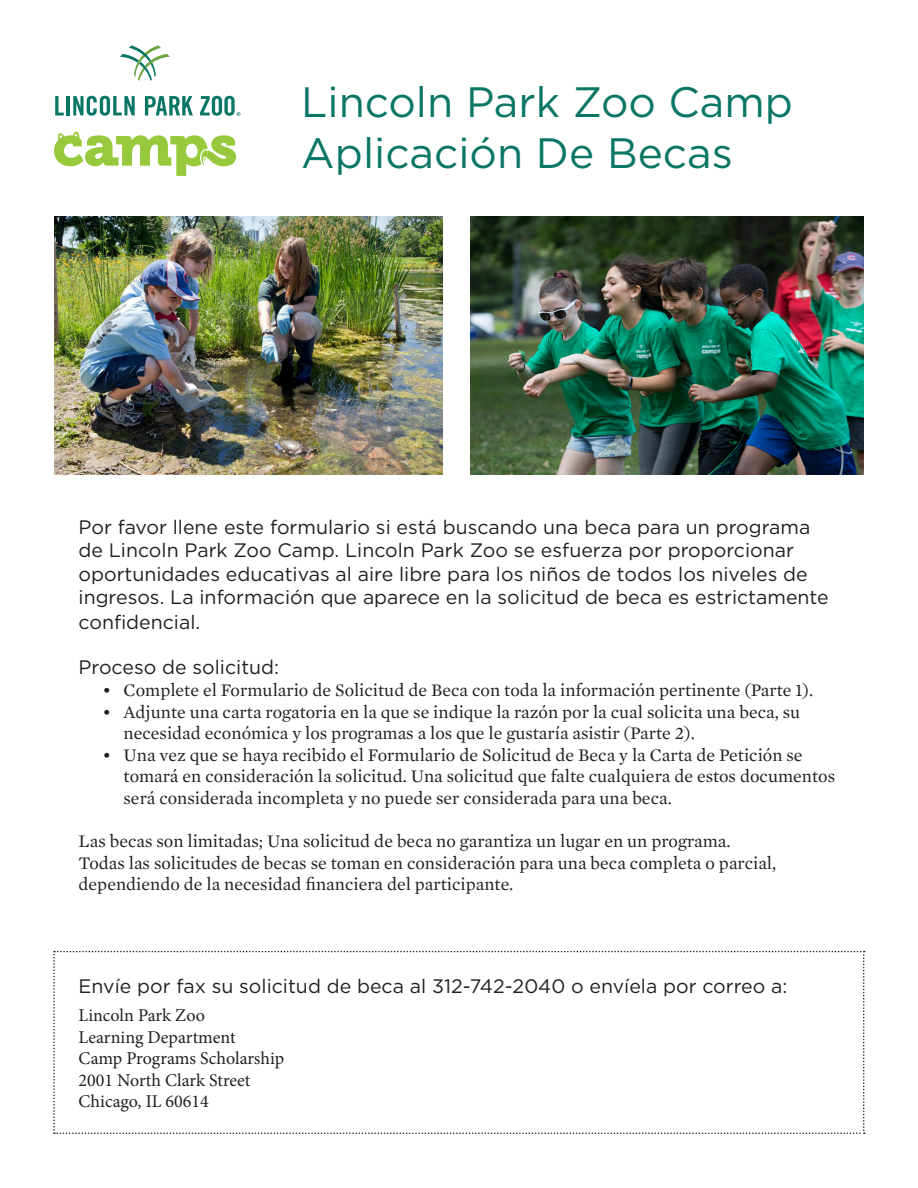
<style>
.page{position:relative;width:918px;height:1188px;background:#fff}
.page>*{position:absolute;margin:0;border:0;box-sizing:border-box;transform-origin:0 0}
.t1{font:42.45px/51px "Gotham";color:#0a7665}
.t2{font:19.5px/23.4px "Gotham";color:#231f20}
.t3{font:18px/21.6px "Mercury Text G1";color:#231f20}
.t4{font:18px "Minion Pro";color:#231f20}
</style>
<div class="page">
<svg style="left:53px;top:951px;width:812px;height:183px"></svg>
<svg style="left:120px;top:45px;width:50px;height:36px"></svg>
<svg style="left:55px;top:96px;width:9px;height:19px"></svg>
<hr style="left:67px;top:96px;width:3px;height:19px;background:#0a7665">
<svg style="left:73px;top:96px;width:62px;height:20px"></svg>
<svg style="left:145px;top:96px;width:48px;height:19px"></svg>
<svg style="left:200px;top:96px;width:40px;height:20px"></svg>
<svg style="left:54px;top:131px;width:182px;height:45px"></svg>
<img style="left:54px;top:216px;width:388px;height:259px">
<img style="left:471px;top:216px;width:393px;height:259px">
<p class="t1" style="left:301px;top:76px;width:493px">Lincoln Park Zoo Camp<br>Aplicación De Becas</p>
<p class="t2" style="left:79px;top:515px;width:752px">Por favor llene este formulario si está buscando una beca para un programa de Lincoln Park Zoo Camp. Lincoln Park Zoo se esfuerza por proporcionar oportunidades educativas al aire libre para los niños de todos los niveles de ingresos. La información que aparece en la solicitud de beca es estrictamente</p>
<p class="t2" style="left:79px;top:610px;width:123px">confidencial.</p>
<p class="t2" style="left:79px;top:655px;width:202px">Proceso de solicitud:</p>
<p class="t3" style="left:103px;top:678px;width:712px">• Complete el Formulario de Solicitud de Beca con toda la información pertinente (Parte 1).</p>
<p class="t3" style="left:124px;top:700px;width:678px;text-indent:-21px">• Adjunte una carta rogatoria en la que se indique la razón por la cual solicita una beca, su necesidad económica y los programas a los que le gustaría asistir (Parte 2).</p>
<p class="t3" style="left:124px;top:743px;width:713px;text-indent:-21px">• Una vez que se haya recibido el Formulario de Solicitud de Beca y la Carta de Petición se tomará en consideración la solicitud. Una solicitud que falte cualquiera de estos documentos será considerada incompleta y no puede ser considerada para una beca.</p>
<p class="t3" style="left:79px;top:830px;width:654px">Las becas son limitadas; Una solicitud de beca no garantiza un lugar en un programa.</p>
<p class="t3" style="left:79px;top:851px;width:699px">Todas las solicitudes de becas se toman en consideración para una beca completa o parcial, dependiendo de la necesidad financiera del participante.</p>
<p class="t2" style="left:79px;top:974px;width:710px">Envíe por fax su solicitud de beca al 312-742-2040 o envíela por correo a:</p>
<p class="t4" style="left:79px;top:1003px;width:128px">Lincoln Park Zoo</p>
<p class="t4" style="left:79px;top:1025px;width:159px">Learning Department</p>
<p class="t4" style="left:79px;top:1046px;width:207px">Camp Programs Scholarship</p>
<p class="t4" style="left:79px;top:1068px;width:173px">2001 North Clark Street</p>
<p class="t4" style="left:79px;top:1090px;width:132px">Chicago, IL 60614</p>
</div>
